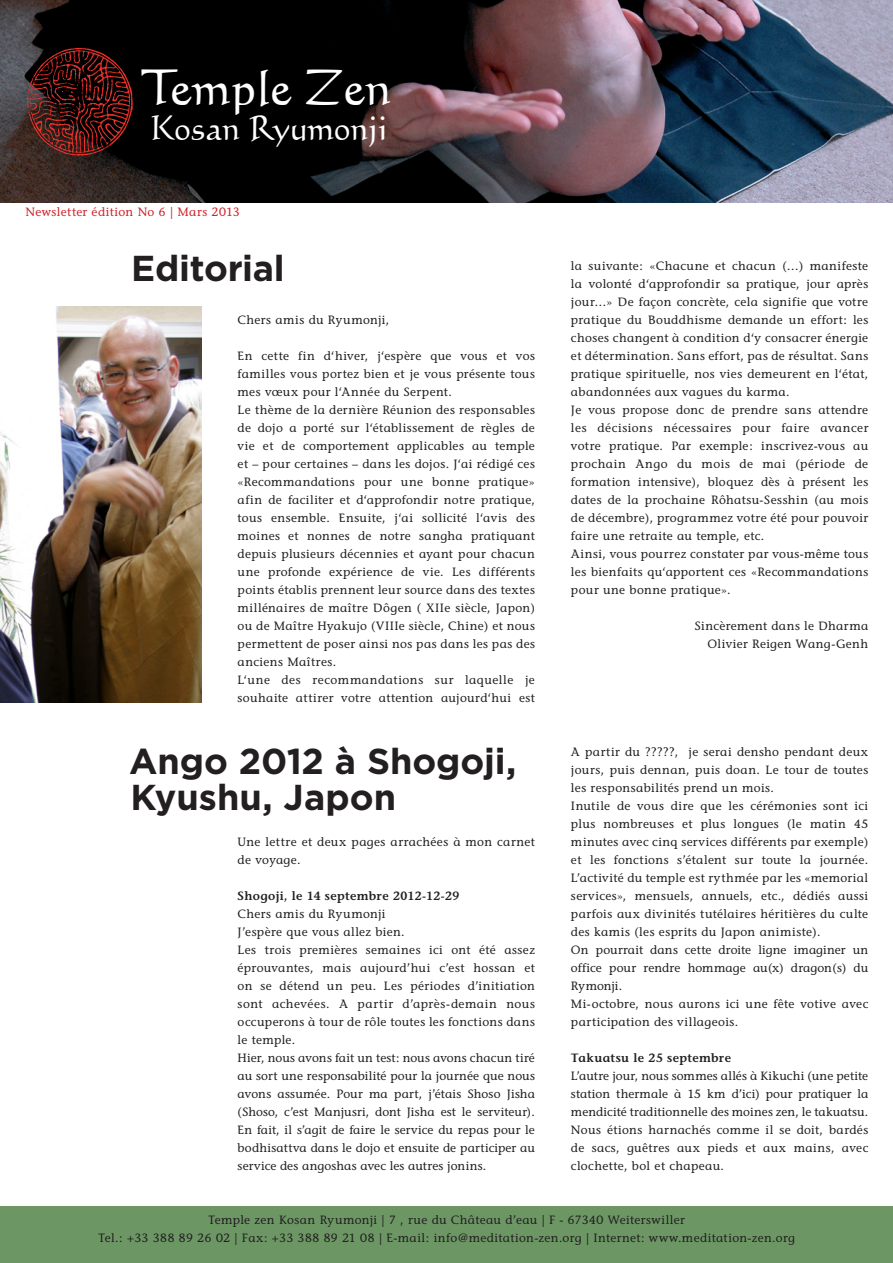
<style>
.page{position:relative;width:893px;height:1263px;background:#fff}
.page>*{position:absolute;margin:0;border:0;box-sizing:border-box;transform-origin:0 0}
.t1{font:49.35px "Calligraphic 421 BT Roman B";color:#fff}
.t2{font:700 36px/36px "Gotham";letter-spacing:-.005em;color:#231f20}
.t3{font:33.6px "Calligraphic 421 BT Roman B";color:#fff}
.t4{font:12px/18px "Stone Informal";letter-spacing:.025em;color:#231f20}
.t5{font:600 12px "Stone Informal";letter-spacing:.03em;color:#231f20}
.t6{font:12px "Stone Informal";letter-spacing:.03em;color:#d1232a}
</style>
<div class="page">
<img style="left:0;top:0;width:893px;height:202px">
<svg style="left:27px;top:48px;width:106px;height:108px;background:#3e1311"></svg>
<div style="left:0;top:1206px;width:893px;height:57px;background:#6c9765"></div>
<img style="left:0;top:306px;width:202px;height:396px">
<h1 class="t1" style="left:142px;top:55px;width:251px">Temple Zen</h1>
<h3 class="t3" style="left:150px;top:106px;width:239px">K osan Ryumonji</h3>
<p class="t6" style="left:26px;top:205px;width:216px">Newsletter édition No 6 | Mars 2013</p>
<h2 class="t2" style="left:131px;top:250px;width:155px">Editorial</h2>
<p class="t4" style="left:238px;top:311px;width:153px">Chers amis du Ryumonji,</p>
<p class="t4" style="left:238px;top:347px;width:299px">En cette fin d‘hiver, j‘espère que vous et vos familles vous portez bien et je vous présente tous mes vœux pour l‘Année du Serpent.<br>Le thème de la dernière Réunion des responsables de dojo a porté sur l‘établissement de règles de vie et de comportement applicables au temple et – pour certaines – dans les dojos. J‘ai rédigé ces «Recommandations pour une bonne pratique» afin de faciliter et d‘approfondir notre pratique, tous ensemble. Ensuite, j‘ai sollicité l‘avis des moines et nonnes de notre sangha pratiquant depuis plusieurs décennies et ayant pour chacun une profonde expérience de vie. Les différents points établis prennent leur source dans des textes millénaires de maître Dôgen ( XIIe siècle, Japon) ou de Maître Hyakujo (VIIIe siècle, Chine) et nous permettent de poser ainsi nos pas dans les pas des anciens Maîtres.<br>L‘une des recommandations sur laquelle je souhaite attirer votre attention aujourd‘hui est</p>
<h2 class="t2" style="left:129px;top:743px;width:389px">Ango 2012 à Shogoji,<br>Kyushu, Japon</h2>
<p class="t4" style="left:238px;top:833px;width:299px">Une lettre et deux pages arrachées à mon carnet de voyage.</p>
<p class="t5" style="left:238px;top:889px;width:223px">Shogoji, le 14 septembre 2012-12-29</p>
<p class="t4" style="left:238px;top:905px;width:299px">Chers amis du Ryumonji<br>J’espère que vous allez bien.<br>Les trois premières semaines ici ont été assez éprouvantes, mais aujourd’hui c’est hossan et on se détend un peu. Les périodes d’initiation sont achevées. A partir d’après-demain nous occuperons à tour de rôle toutes les fonctions dans le temple.<br>Hier, nous avons fait un test: nous avons chacun tiré au sort une responsabilité pour la journée que nous avons assumée. Pour ma part, j’étais Shoso Jisha (Shoso, c’est Manjusri, dont Jisha est le serviteur).<br>En fait, il s’agit de faire le service du repas pour le bodhisattva dans le dojo et ensuite de participer au service des angoshas avec les autres jonins.</p>
<p class="t4" style="left:571px;top:257px;width:299px">la suivante: «Chacune et chacun (…) manifeste la volonté d‘approfondir sa pratique, jour après jour…» De façon concrète, cela signifie que votre pratique du Bouddhisme demande un effort: les choses changent à condition d‘y consacrer énergie et détermination. Sans effort, pas de résultat. Sans pratique spirituelle, nos vies demeurent en l‘état, abandonnées aux vagues du karma.<br>Je vous propose donc de prendre sans attendre les décisions nécessaires pour faire avancer votre pratique. Par exemple: inscrivez-vous au prochain Ango du mois de mai (période de formation intensive), bloquez dès à présent les dates de la prochaine Rôhatsu-Sesshin (au mois de décembre), programmez votre été pour pouvoir faire une retraite au temple, etc.<br>Ainsi, vous pourrez constater par vous-même tous les bienfaits qu‘apportent ces «Recommandations pour une bonne pratique».</p>
<p class="t4" style="left:695px;top:617px;width:175px;text-align:right">Sincèrement dans le Dharma<br>Olivier Reigen Wang-Genh</p>
<p class="t4" style="left:571px;top:743px;width:299px">A partir du ?????, je serai densho pendant deux jours, puis dennan, puis doan. Le tour de toutes les responsabilités prend un mois.<br>Inutile de vous dire que les cérémonies sont ici plus nombreuses et plus longues (le matin 45 minutes avec cinq services différents par exemple) et les fonctions s’étalent sur toute la journée.<br>L’activité du temple est rythmée par les «memorial services», mensuels, annuels, etc., dédiés aussi parfois aux divinités tutélaires héritières du culte des kamis (les esprits du Japon animiste).<br>On pourrait dans cette droite ligne imaginer un office pour rendre hommage au(x) dragon(s) du Rymonji.<br>Mi-octobre, nous aurons ici une fête votive avec participation des villageois.</p>
<p class="t5" style="left:571px;top:1051px;width:162px">Takuatsu le 25 septembre</p>
<p class="t4" style="left:571px;top:1067px;width:299px;text-align:justify">L’autre jour, nous sommes allés à Kikuchi (une petite station thermale à 15 km d’ici) pour pratiquer la mendicité traditionnelle des moines zen, le takuatsu.<br>Nous étions harnachés comme il se doit, bardés de sacs, guêtres aux pieds et aux mains, avec clochette, bol et chapeau.</p>
<p class="t4" style="left:98px;top:1211px;width:698px;text-align:center">Temple zen Kosan Ryumonji | 7 , rue du Château d’eau | F - 67340 Weiterswiller<br>Tel.: +33 388 89 26 02 | Fax: +33 388 89 21 08 | E-mail: info@meditation-zen.org | Internet: www.meditation-zen.org</p>
</div>
